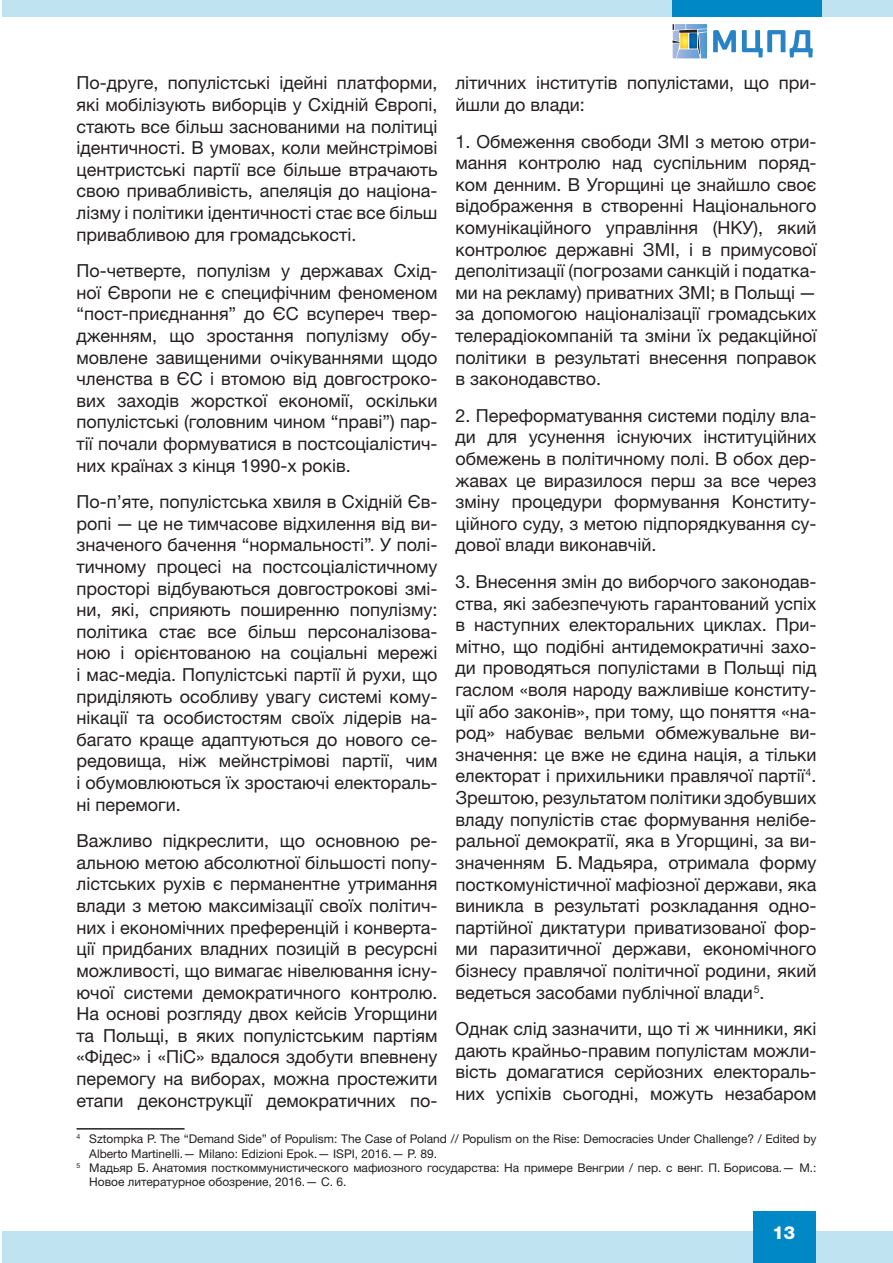
<style>
.page{position:relative;width:893px;height:1263px;background:#fff}
.page>*{position:absolute;margin:0;border:0;box-sizing:border-box;transform-origin:0 0}
.t1{font:18px/21.6px "Helvetica Neue LTW1 G";color:#231f20;text-align:justify}
.t2{font:800 18px "Helvetica Neue LTW1 G";color:#fff}
.t3{font:12px "Helvetica Neue LTW1 G";color:#231f20}
</style>
<div class="page">
<div style="left:2px;top:1231px;width:891px;height:32px;background:#bfe3f1"></div>
<div style="left:2px;top:0;width:891px;height:17px;background:#bfe3f1"></div>
<div style="left:672px;top:0;width:149px;height:17px;background:#0088c6"></div>
<div style="left:753px;top:1211px;width:63px;height:52px;background:#0088c6"></div>
<svg style="left:673px;top:24px;width:34px;height:34px"></svg>
<svg style="left:713px;top:30px;width:23px;height:22px"></svg>
<svg style="left:742px;top:30px;width:71px;height:27px"></svg>
<hr style="left:77px;top:1128px;width:108px;height:1px;background:#231f20">
<p class="t1" style="left:77px;top:72px;width:362px">По-друге, популістські ідейні платформи, які мобілізують виборців у Східній Європі, стають все більш заснованими на політиці ідентичності. В умовах, коли мейнстрімові центристські партії все більше втрачають свою привабливість, апеляція до націона&shy;лізму і політики ідентичності стає все більш привабливою для громадськості.</p>
<p class="t1" style="left:77px;top:260px;width:362px">По-четверте, популізм у державах Схід&shy;ної Європи не є специфічним феноменом “пост-приєднання” до ЄС всупереч твер&shy;дженням, що зростання популізму обу&shy;мовлене завищеними очікуваннями щодо членства в ЄС і втомою від довгостроко&shy;вих заходів жорсткої економії, оскільки популістські (головним чином “праві”) пар&shy;тії почали формуватися в постсоціалістич&shy;них країнах з кінця 1990-х років.</p>
<p class="t1" style="left:77px;top:491px;width:362px">По-п’яте, популістська хвиля в Східній Єв&shy;ропі — це не тимчасове відхилення від ви&shy;значеного бачення “нормальності”. У полі&shy;тичному процесі на постсоціалістичному просторі відбуваються довгострокові змі&shy;ни, які, сприяють поширенню популізму: політика стає все більш персоналізова&shy;ною і орієнтованою на соціальні мережі і мас-медіа. Популістські партії й рухи, що приділяють особливу увагу системі кому&shy;нікації та особистостям своїх лідерів на&shy;багато краще адаптуються до нового се&shy;редовища, ніж мейнстрімові партії, чим і обумовлюються їх зростаючі електораль&shy;ні перемоги.</p>
<p class="t1" style="left:77px;top:830px;width:362px">Важливо підкреслити, що основною ре&shy;альною метою абсолютної більшості попу&shy;лістських рухів є перманентне утримання влади з метою максимізації своїх політич&shy;них і економічних преференцій і конверта&shy;ції придбаних владних позицій в ресурсні можливості, що вимагає нівелювання існу&shy;ючої системи демократичного контролю.<br>На основі розгляду двох кейсів Угорщини та Польщі, в яких популістським партіям «Фідес» і «ПіС» вдалося здобути впевнену перемогу на виборах, можна простежити етапи деконструкції демократичних по-</p>
<p class="t3" style="left:77px;top:1131px;width:741px"><sup>4</sup> Sztompka P. The “Demand Side” of Populism: The Case of Poland // Populism on the Rise: Democracies Under Challenge? / Edited by</p>
<p class="t3" style="left:89px;top:1146px;width:349px">Alberto Martinelli.— Milano: Edizioni Epok.— ISPI, 2016.— P. 89.</p>
<p class="t3" style="left:77px;top:1160px;width:741px"><sup>5</sup> Мадьяр Б. Анатомия посткоммунистического мафиозного государства: На примере Венгрии / пер. с венг. П. Борисова.— М.:</p>
<p class="t3" style="left:89px;top:1175px;width:259px">Новое литературное обозрение, 2016.— C. 6.</p>
<p class="t1" style="left:455px;top:72px;width:362px">літичних інститутів популістами, що при&shy;йшли до влади:</p>
<p class="t1" style="left:455px;top:130px;width:362px">1. Обмеження свободи ЗМІ з метою отри&shy;мання контролю над суспільним поряд&shy;ком денним. В Угорщині це знайшло своє відображення в створенні Національного комунікаційного управління (НКУ), який контролює державні ЗМІ, і в примусової деполітизації (погрозами санкцій і податка&shy;ми на рекламу) приватних ЗМІ; в Польщі — за допомогою націоналізації громадських телерадіокомпаній та зміни їх редакційної політики в результаті внесення поправок в законодавство.</p>
<p class="t1" style="left:455px;top:404px;width:362px">2. Переформатування системи поділу вла&shy;ди для усунення існуючих інституційних обмежень в політичному полі. В обох дер&shy;жавах це виразилося перш за все через зміну процедури формування Конститу&shy;ційного суду, з метою підпорядкування су&shy;дової влади виконавчій.</p>
<p class="t1" style="left:455px;top:571px;width:362px">3. Внесення змін до виборчого законодав&shy;ства, які забезпечують гарантований успіх в наступних електоральних циклах. При&shy;мітно, що подібні антидемократичні захо&shy;ди проводяться популістами в Польщі під гаслом «воля народу важливіше конститу&shy;ції або законів», при тому, що поняття «на&shy;род» набуває вельми обмежувальне ви&shy;значення: це вже не єдина нація, а тільки електорат і прихильники правлячої партії<sup>4</sup>.<br>Зрештою, результатом політики здобувших владу популістів стає формування нелібе&shy;ральної демократії, яка в Угорщині, за ви&shy;значенням Б. Мадьяра, отримала форму посткомуністичної мафіозної держави, яка виникла в результаті розкладання одно&shy;партійної диктатури приватизованої фор&shy;ми паразитичної держави, економічного бізнесу правлячої політичної родини, який ведеться засобами публічної влади<sup>5</sup>.</p>
<p class="t1" style="left:455px;top:1018px;width:362px">Однак слід зазначити, що ті ж чинники, які дають крайньо-правим популістам можли&shy;вість домагатися серйозних електораль&shy;них успіхів сьогодні, можуть незабаром</p>
<p class="t2" style="left:772px;top:1222px;width:24px">13</p>
</div>
